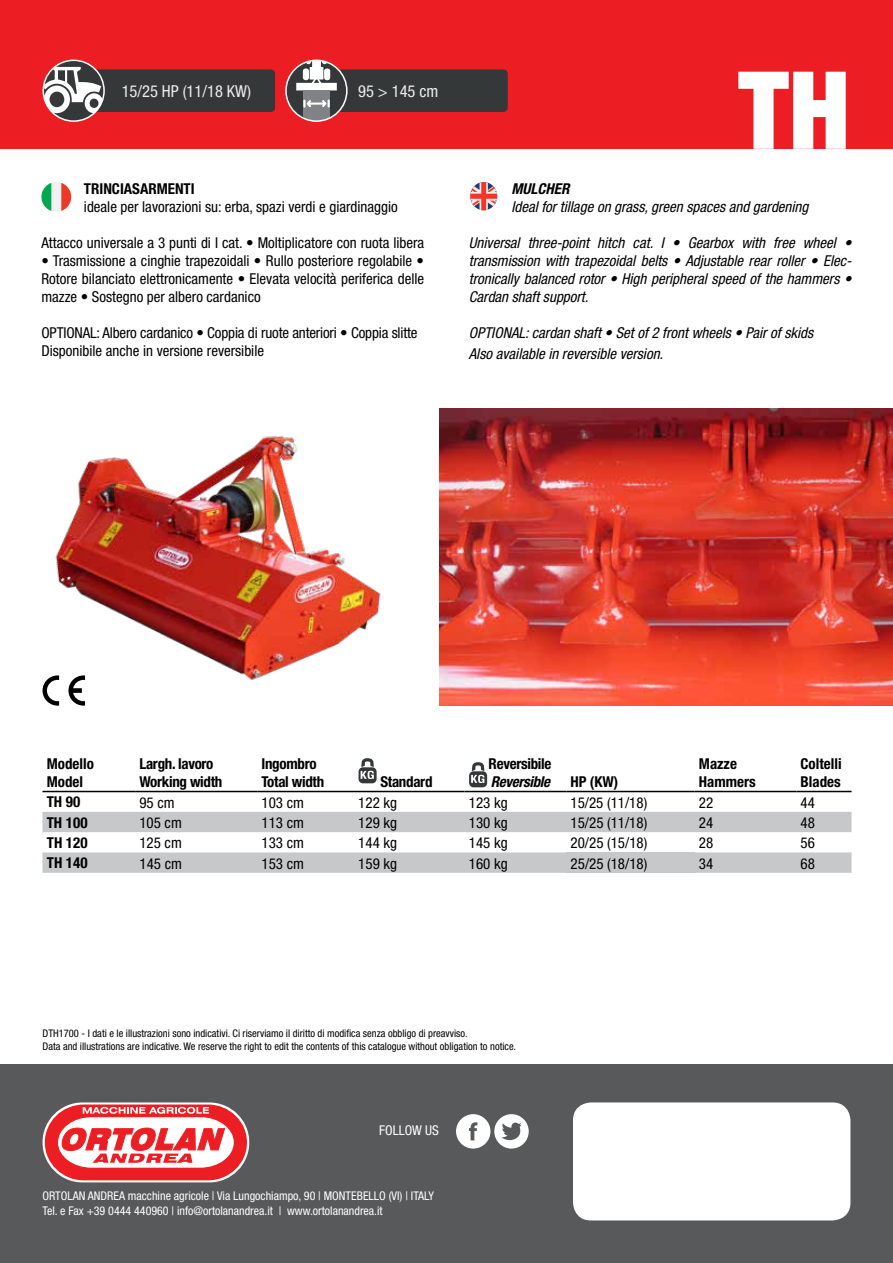
<style>
.page{position:relative;width:893px;height:1263px;background:#fff}
.page>*{position:absolute;margin:0;border:0;box-sizing:border-box;transform-origin:0 0}
.t1{font:900 condensed 108px "Helvetica Neue";color:#fff}
.t2{font:condensed 16.5px "Helvetica Neue";color:#ededee}
.t3{font:condensed 15px/18px "Helvetica Neue";color:#000;text-align:justify}
.t4{font:italic condensed 15px/18px "Helvetica Neue";color:#000;text-align:justify}
.t5{font:700 condensed 15px/18px "Helvetica Neue";color:#000}
.t6{font:700 condensed 15px/18px "Helvetica Neue";letter-spacing:-.02em;color:#000}
.t7{font:italic 700 condensed 15px "Helvetica Neue";letter-spacing:-.02em;color:#000}
.t8{font:italic 700 condensed 15px "Helvetica Neue";color:#000}
.t9{font:condensed 13.5px "Helvetica Neue";color:#fff}
.t10{font:condensed 12px/14.4px "Helvetica Neue";color:#fff}
.t11{font:condensed 10.5px/13.5px "Helvetica Neue";color:#000}
</style>
<div class="page">
<div style="left:0;top:1065px;width:893px;height:198px;background:#58595b"></div>
<div style="left:573px;top:1102px;width:277px;height:118px;background:#fff;border-radius:18px"></div>
<svg style="left:43px;top:1102px;width:206px;height:80px"></svg>
<svg style="left:45px;top:1104px;width:202px;height:76px;background:#eb797d"></svg>
<div style="left:456px;top:1114px;width:34px;height:34px;background:#fff;border-radius:50%"></div>
<svg style="left:469px;top:1122px;width:8px;height:18px"></svg>
<svg style="left:494px;top:1114px;width:35px;height:34px"></svg>
<div style="left:0;top:0;width:893px;height:149px;background:#ed1d24"></div>
<img style="left:439px;top:409px;width:454px;height:297px">
<img style="left:55px;top:435px;width:326px;height:245px">
<div style="left:74px;top:69px;width:201px;height:43px;background:#353839;border-radius:4px"></div>
<svg style="left:43px;top:60px;width:61px;height:61px"></svg>
<svg style="left:43px;top:67px;width:60px;height:46px"></svg>
<div style="left:43px;top:60px;width:62px;height:62px;border:2px solid #fff;border-radius:50%"></div>
<div style="left:316px;top:69px;width:192px;height:43px;background:#353839;border-radius:4px"></div>
<div style="left:286px;top:60px;width:61px;height:61px;background:#353839;border-radius:50%"></div>
<svg style="left:296px;top:60px;width:41px;height:30px"></svg>
<div style="left:303px;top:90px;width:27px;height:31px;background:#808285"></div>
<svg style="left:303px;top:100px;width:27px;height:8px"></svg>
<div style="left:285px;top:60px;width:63px;height:62px;border:2px solid #fff;border-radius:50%"></div>
<svg style="left:43px;top:812px;width:808px;height:61px;fill:#c7c8ca"></svg>
<div style="left:566px;top:852px;width:129px;height:21px;background:#c7c8ca"></div>
<hr style="left:43px;top:791px;width:92px;height:1px;background:#000">
<hr style="left:135px;top:791px;width:122px;height:1px;background:#000">
<hr style="left:257px;top:791px;width:97px;height:1px;background:#000">
<hr style="left:354px;top:791px;width:111px;height:1px;background:#000">
<hr style="left:465px;top:791px;width:101px;height:1px;background:#000">
<hr style="left:566px;top:791px;width:129px;height:1px;background:#000">
<hr style="left:695px;top:791px;width:101px;height:1px;background:#000">
<hr style="left:796px;top:791px;width:55px;height:1px;background:#000">
<div style="left:359px;top:767px;width:18px;height:16px;background:#353839;border-radius:4px"></div>
<svg style="left:361px;top:758px;width:13px;height:21px"></svg>
<div style="left:469px;top:771px;width:18px;height:16px;background:#353839;border-radius:4px"></div>
<svg style="left:471px;top:762px;width:13px;height:21px"></svg>
<svg style="left:43px;top:675px;width:16px;height:31px"></svg>
<svg style="left:68px;top:675px;width:17px;height:31px"></svg>
<svg style="left:41px;top:182px;width:31px;height:30px"></svg>
<svg style="left:470px;top:182px;width:28px;height:29px"></svg>
<p class="t2" style="left:122px;top:82px;width:131px">15/25 HP (11/18 KW)</p>
<p class="t2" style="left:358px;top:82px;width:82px">95 &gt; 145 cm</p>
<p class="t5" style="left:84px;top:179px;width:112px">TRINCIASARMENTI</p>
<p class="t3" style="left:84px;top:197px;width:315px">ideale per lavorazioni su: erba, spazi verdi e giardinaggio</p>
<p class="t3" style="left:41px;top:233px;width:384px">Attacco universale a 3 punti di I cat. • Moltiplicatore con ruota libera</p>
<p class="t3" style="left:41px;top:251px;width:384px">• Trasmissione a cinghie trapezoidali • Rullo posteriore regolabile • Rotore bilanciato elettronicamente • Elevata velocità periferica delle mazze • Sostegno per albero cardanico</p>
<p class="t3" style="left:41px;top:323px;width:378px">OPTIONAL: Albero cardanico • Coppia di ruote anteriori • Coppia slitte<br>Disponibile anche in versione reversibile</p>
<h1 class="t1" style="left:739px;top:44px;width:113px">TH</h1>
<p class="t8" style="left:511px;top:179px;width:60px">MULCHER</p>
<p class="t4" style="left:511px;top:197px;width:299px">Ideal for tillage on grass, green spaces and gardening</p>
<p class="t4" style="left:469px;top:233px;width:384px">Universal three-point hitch cat. I • Gearbox with free wheel • transmission with trapezoidal belts • Adjustable rear roller • Elec&shy;tronically balanced rotor • High peripheral speed of the hammers • Cardan shaft support.</p>
<p class="t4" style="left:469px;top:322px;width:346px;line-height:21px">OPTIONAL: cardan shaft • Set of 2 front wheels • Pair of skids<br>Also available in reversible version.</p>
<p class="t5" style="left:47px;top:755px;width:49px">Modello<br>Model</p>
<p class="t6" style="left:139px;top:755px;width:85px">Largh. lavoro<br>Working width</p>
<p class="t6" style="left:262px;top:755px;width:64px">Ingombro<br>Total width</p>
<p class="t6" style="left:380px;top:773px;width:54px">Standard</p>
<p class="t6" style="left:489px;top:755px;width:64px">Reversibile</p>
<p class="t7" style="left:491px;top:773px;width:61px">Reversible</p>
<p class="t5" style="left:570px;top:773px;width:49px">HP (KW)</p>
<p class="t5" style="left:699px;top:755px;width:58px">Mazze<br>Hammers</p>
<p class="t5" style="left:800px;top:755px;width:43px">Coltelli<br>Blades</p>
<p class="t5" style="left:47px;top:793px;width:35px">TH 90</p>
<p class="t3" style="left:139px;top:793px;width:37px">95 cm</p>
<p class="t3" style="left:262px;top:793px;width:44px">103 cm</p>
<p class="t3" style="left:358px;top:793px;width:40px">122 kg</p>
<p class="t3" style="left:469px;top:793px;width:40px">123 kg</p>
<p class="t3" style="left:571px;top:793px;width:78px">15/25 (11/18)</p>
<p class="t3" style="left:699px;top:793px;width:16px">22</p>
<p class="t3" style="left:801px;top:793px;width:16px">44</p>
<p class="t5" style="left:47px;top:813px;width:42px">TH 100</p>
<p class="t3" style="left:139px;top:813px;width:44px">105 cm</p>
<p class="t3" style="left:262px;top:813px;width:44px">113 cm</p>
<p class="t3" style="left:358px;top:813px;width:40px">129 kg</p>
<p class="t3" style="left:469px;top:813px;width:40px">130 kg</p>
<p class="t3" style="left:571px;top:813px;width:78px">15/25 (11/18)</p>
<p class="t3" style="left:699px;top:813px;width:16px">24</p>
<p class="t3" style="left:801px;top:813px;width:16px">48</p>
<p class="t5" style="left:47px;top:833px;width:42px">TH 120</p>
<p class="t3" style="left:139px;top:834px;width:44px">125 cm</p>
<p class="t3" style="left:262px;top:834px;width:44px">133 cm</p>
<p class="t3" style="left:358px;top:834px;width:40px">144 kg</p>
<p class="t3" style="left:469px;top:834px;width:40px">145 kg</p>
<p class="t3" style="left:571px;top:834px;width:78px">20/25 (15/18)</p>
<p class="t3" style="left:699px;top:834px;width:16px">28</p>
<p class="t3" style="left:801px;top:834px;width:16px">56</p>
<p class="t5" style="left:47px;top:854px;width:42px">TH 140</p>
<p class="t3" style="left:139px;top:854px;width:44px">145 cm</p>
<p class="t3" style="left:262px;top:854px;width:44px">153 cm</p>
<p class="t3" style="left:358px;top:854px;width:40px">159 kg</p>
<p class="t3" style="left:469px;top:854px;width:40px">160 kg</p>
<p class="t3" style="left:571px;top:854px;width:78px">25/25 (18/18)</p>
<p class="t3" style="left:699px;top:854px;width:16px">34</p>
<p class="t3" style="left:801px;top:854px;width:16px">68</p>
<p class="t11" style="left:43px;top:1026px;width:475px">DTH1700 - I dati e le illustrazioni sono indicativi. Ci riserviamo il diritto di modifica senza obbligo di preavviso.<br>Data and illustrations are indicative. We reserve the right to edit the contents of this catalogue without obligation to notice.</p>
<p class="t9" style="left:379px;top:1122px;width:61px">FOLLOW US</p>
<p class="t10" style="left:43px;top:1188px;width:393px">ORTOLAN ANDREA macchine agricole | Via Lungochiampo, 90 | MONTEBELLO (VI) | ITALY<br>Tel. e Fax +39 0444 440960 | info@ortolanandrea.it | www.ortolanandrea.it</p>
</div>
